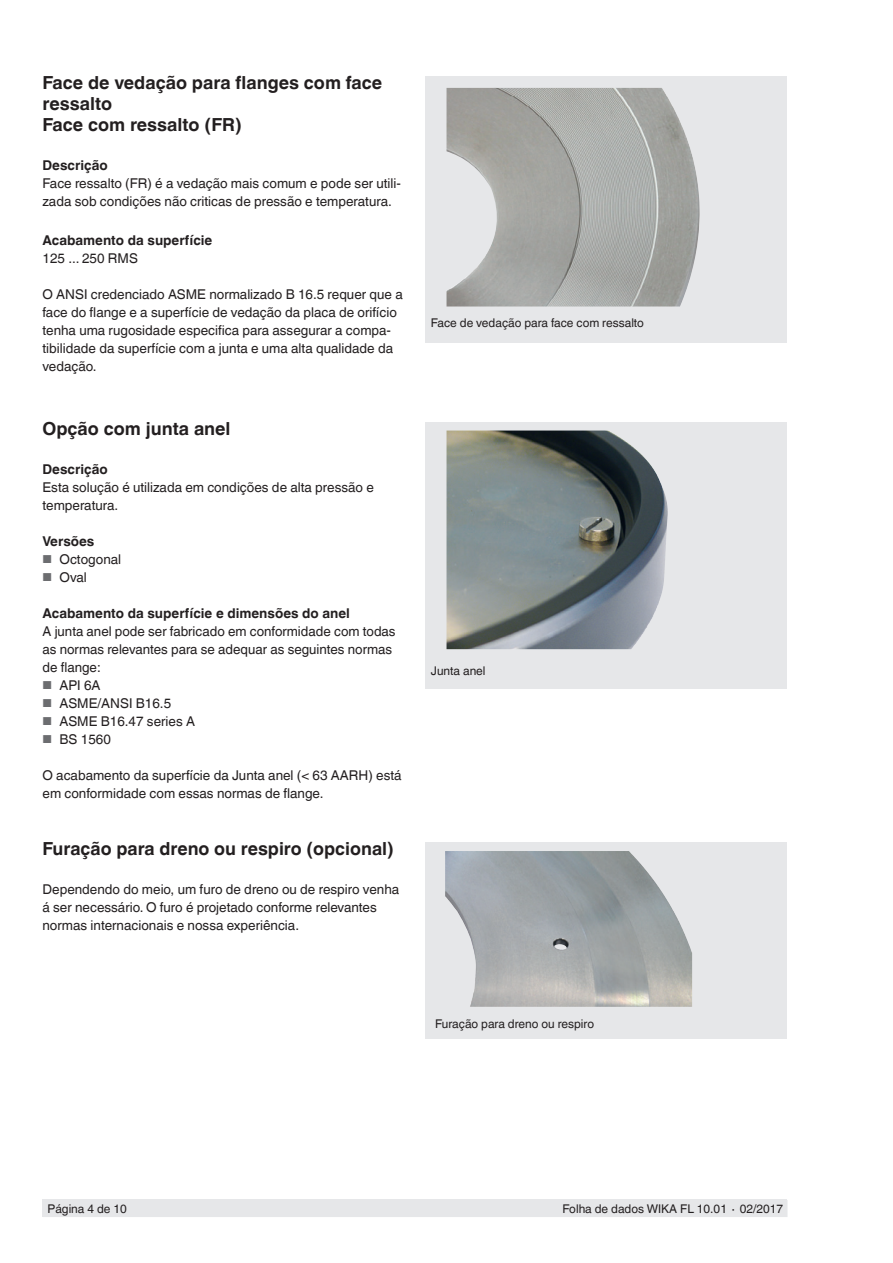
<style>
.page{position:relative;width:893px;height:1263px;background:#fff}
.page>*{position:absolute;margin:0;border:0;box-sizing:border-box;transform-origin:0 0}
.t1{font:700 18px/21px "Helvetica World";color:#231f20}
.t2{font:13.5px/18px "Helvetica World";color:#231f20}
.t3{font:700 13.5px "Helvetica World";color:#231f20}
.t4{font:12px "Helvetica World";color:#231f20}
.s1{font-size:11.55px;color:#6c6d70}
</style>
<div class="page">
<div style="left:43px;top:1199px;width:744px;height:18px;background:#e6e7e9"></div>
<div style="left:425px;top:77px;width:362px;height:266px;background:#e6e7e9"></div>
<div style="left:425px;top:422px;width:362px;height:266px;background:#e6e7e9"></div>
<svg style="left:425px;top:842px;width:362px;height:196px;background:#c6c9cb"></svg>
<img style="left:446px;top:88px;width:254px;height:218px">
<img style="left:446px;top:430px;width:210px;height:219px">
<img style="left:445px;top:851px;width:21px;height:76px">
<h1 class="t1" style="left:43px;top:73px;width:341px">Face de vedação para flanges com face ressalto<br>Face com ressalto (FR)</h1>
<p class="t3" style="left:43px;top:158px;width:67px">Descrição</p>
<p class="t2" style="left:43px;top:175px;width:360px">Face ressalto (FR) é a vedação mais comum e pode ser utili&shy;zada sob condições não criticas de pressão e temperatura.</p>
<p class="t3" style="left:43px;top:233px;width:171px">Acabamento da superfície</p>
<p class="t2" style="left:43px;top:250px;width:97px">125 ... 250 RMS</p>
<p class="t2" style="left:43px;top:286px;width:362px">O ANSI credenciado ASME normalizado B 16.5 requer que a face do flange e a superfície de vedação da placa de orifício tenha uma rugosidade especifica para assegurar a compa&shy;tibilidade da superfície com a junta e uma alta qualidade da vedação.</p>
<h1 class="t1" style="left:43px;top:418px;width:190px">Opção com junta anel</h1>
<p class="t3" style="left:43px;top:461px;width:67px">Descrição</p>
<p class="t2" style="left:43px;top:478px;width:333px">Esta solução é utilizada em condições de alta pressão e temperatura.</p>
<p class="t3" style="left:43px;top:533px;width:53px">Versões</p>
<p class="t2" style="left:43px;top:550px;width:80px"><span class="s1">■</span> Octogonal</p>
<p class="t2" style="left:43px;top:568px;width:46px"><span class="s1">■</span> Oval</p>
<p class="t3" style="left:43px;top:605px;width:309px">Acabamento da superfície e dimensões do anel</p>
<p class="t2" style="left:43px;top:622px;width:355px">A junta anel pode ser fabricado em conformidade com todas as normas relevantes para se adequar as seguintes normas de flange:</p>
<p class="t2" style="left:43px;top:676px;width:60px"><span class="s1">■</span> API 6A</p>
<p class="t2" style="left:43px;top:694px;width:130px"><span class="s1">■</span> ASME/ANSI B16.5</p>
<p class="t2" style="left:43px;top:712px;width:154px"><span class="s1">■</span> ASME B16.47 series A</p>
<p class="t2" style="left:43px;top:730px;width:70px"><span class="s1">■</span> BS 1560</p>
<p class="t2" style="left:43px;top:766px;width:361px">O acabamento da superfície da Junta anel (&lt; 63 AARH) está em conformidade com essas normas de flange.</p>
<h1 class="t1" style="left:43px;top:838px;width:353px">Furação para dreno ou respiro (opcional)</h1>
<p class="t2" style="left:43px;top:880px;width:358px">Dependendo do meio, um furo de dreno ou de respiro venha á ser necessário. O furo é projetado conforme relevantes normas internacionais e nossa experiência.</p>
<p class="t4" style="left:431px;top:316px;width:215px">Face de vedação para face com ressalto</p>
<p class="t4" style="left:431px;top:664px;width:56px">Junta anel</p>
<p class="t4" style="left:435px;top:1016px;width:160px">Furação para dreno ou respiro</p>
<p class="t4" style="left:48px;top:1202px;width:81px">Página 4 de 10</p>
<p class="t4" style="left:562px;top:1202px;width:222px">Folha de dados WIKA FL 10.01 ∙ 02/2017</p>
</div>
